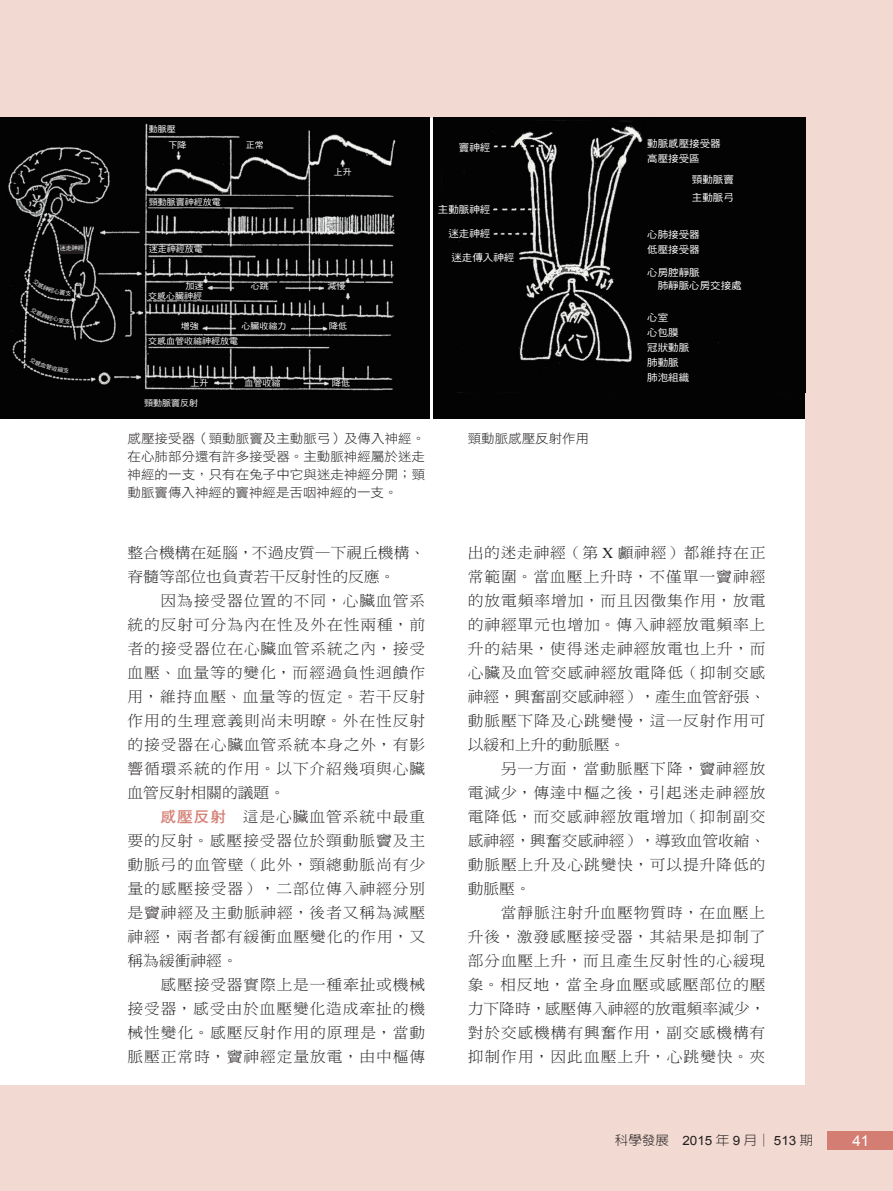
<style>
.page{position:relative;width:893px;height:1191px;background:#f2d9d1}
.page>*{position:absolute;margin:0;border:0;box-sizing:border-box;transform-origin:0 0}
.t1{font:15px/24px "DF Ming Std W3";letter-spacing:.055em;color:#231f20;text-align:justify;scale:1.05 1}
.t2{font:15px/24px "DF Ming Std W3";color:#231f20;scale:1.05 1}
.t3{font:15px "Arial";color:#fff}
.t4{font:12.9px/18px "DF Hei Std W3";color:#231f20;text-align:justify;scale:1.05 1}
.t5{font:300 12.9px "AR New Hei B5";color:#231f20;scale:1.05 1}
.t6{font:10.05px/15px "DF Hei Std W5";color:#fff;scale:1.05 1}
.t7{font:8.55px "DF Hei Std W5";color:#fff;scale:1.05 1}
.t8{font:5.7px "DF Hei Std W5";color:#fff;scale:1.05 1}
.s1{font-family:"DF Hei Std W7";color:#d47e73}
.s2{font-family:"Times"}
.s3{font-family:"Arial";font-weight:400}
</style>
<div class="page">
<div style="left:0;top:118px;width:805px;height:966px;background:#fff"></div>
<div style="left:828px;top:1131px;width:65px;height:18px;background:#d47e73"></div>
<div style="left:0;top:118px;width:429px;height:301px;background:#030303"></div>
<img style="left:0;top:123px;width:396px;height:268px">
<div style="left:434px;top:118px;width:371px;height:301px;background:#030303"></div>
<img style="left:454px;top:120px;width:337px;height:273px">
<div style="left:60px;top:244px;width:24px;height:10px;background:#231f20"></div>
<svg style="left:30px;top:357px;width:39px;height:16px"></svg>
<svg style="left:31px;top:307px;width:39px;height:17px"></svg>
<svg style="left:33px;top:278px;width:38px;height:18px"></svg>
<p class="t8" style="left:60px;top:244px;width:24px">迷走神經</p>
<p class="t7" style="left:149px;top:125px;width:27px">動脈壓</p>
<p class="t7" style="left:168px;top:140px;width:27px">下降　</p>
<p class="t7" style="left:246px;top:140px;width:19px">正常</p>
<p class="t7" style="left:334px;top:167px;width:19px">上升</p>
<p class="t7" style="left:149px;top:197px;width:70px">頸動脈竇神經放電</p>
<p class="t7" style="left:149px;top:245px;width:53px">迷走神經放電</p>
<p class="t7" style="left:148px;top:291px;width:53px">交感心臟神經</p>
<p class="t7" style="left:148px;top:336px;width:87px">交感血管收縮神經放電</p>
<p class="t7" style="left:186px;top:282px;width:27px">加速　</p>
<p class="t7" style="left:251px;top:282px;width:27px">心跳　</p>
<p class="t7" style="left:327px;top:282px;width:19px">減慢</p>
<p class="t7" style="left:181px;top:321px;width:19px">增強</p>
<p class="t7" style="left:242px;top:321px;width:44px">心臟收縮力</p>
<p class="t7" style="left:329px;top:321px;width:19px">降低</p>
<p class="t7" style="left:190px;top:378px;width:19px">上升</p>
<p class="t7" style="left:244px;top:378px;width:36px">血管收縮</p>
<p class="t7" style="left:332px;top:378px;width:19px">降低</p>
<p class="t7" style="left:144px;top:398px;width:53px">頸動脈竇反射</p>
<p class="t6" style="left:459px;top:140px;width:31px">竇神經</p>
<p class="t6" style="left:438px;top:202px;width:51px">主動脈神經</p>
<p class="t6" style="left:448px;top:226px;width:41px">迷走神經</p>
<p class="t6" style="left:451px;top:249px;width:61px">迷走傳入神經</p>
<p class="t4" style="left:128px;top:429px;width:285px">感壓接受器（頸動脈竇及主動脈弓）及傳入神經。在心肺部分還有許多接受器。主動脈神經屬於迷走神經的一支，只有在兔子中它與迷走神經分開；頸動脈竇傳入神經的竇神經是舌咽神經的一支。</p>
<p class="t4" style="left:468px;top:429px;width:117px">頸動脈感壓反射作用</p>
<p class="t6" style="left:647px;top:136px;width:82px">動脈感壓接受器　高壓接受區</p>
<p class="t6" style="left:692px;top:170px;width:51px;line-height:18px">頸動脈竇　主動脈弓</p>
<p class="t6" style="left:647px;top:226px;width:62px">心肺接受器　低壓接受器</p>
<p class="t6" style="left:658px;top:266px;width:81px;line-height:12.6px;text-indent:-11px">心房腔靜脈　<br>肺靜脈心房交接處</p>
<p class="t6" style="left:647px;top:310px;width:51px">心室　<br>心包膜　冠狀動脈　肺動脈　肺泡組織</p>
<p class="t2" style="left:128px;top:540px;width:285px">整合機構在延腦，不過皮質—下視丘機構、脊髓等部位也負責若干反射性的反應。</p>
<p class="t1" style="left:128px;top:588px;width:285px;text-indent:33px">因為接受器位置的不同，心臟血管系統的反射可分為內在性及外在性兩種，前者的接受器位在心臟血管系統之內，接受血壓、血量等的變化，而經過負性迴饋作用，維持血壓、血量等的恆定。若干反射作用的生理意義則尚未明瞭。外在性反射的接受器在心臟血管系統本身之外，有影響循環系統的作用。以下介紹幾項與心臟血管反射相關的議題。</p>
<p class="t1" style="left:128px;top:804px;width:285px;text-indent:33px"><span class="s1">感壓反射</span>　這是心臟血管系統中最重要的反射。感壓接受器位於頸動脈竇及主動脈弓的血管壁（此外，頸總動脈尚有少量的感壓接受器），二部位傳入神經分別是竇神經及主動脈神經，後者又稱為減壓神經，兩者都有緩衝血壓變化的作用，又稱為緩衝神經。</p>
<p class="t1" style="left:128px;top:972px;width:285px;text-indent:33px">感壓接受器實際上是一種牽扯或機械接受器，感受由於血壓變化造成牽扯的機械性變化。感壓反射作用的原理是，當動脈壓正常時，竇神經定量放電，由中樞傳</p>
<p class="t1" style="left:468px;top:540px;width:285px">出的迷走神經（第 <span class="s2">X</span> 顱神經）都維持在正常範圍。當血壓上升時，不僅單一竇神經的放電頻率增加，而且因徵集作用，放電的神經單元也增加。傳入神經放電頻率上升的結果，使得迷走神經放電也上升，而心臟及血管交感神經放電降低（抑制交感神經，興奮副交感神經），產生血管舒張、動脈壓下降及心跳變慢，這一反射作用可以緩和上升的動脈壓。</p>
<p class="t1" style="left:468px;top:756px;width:285px;text-indent:33px">另一方面，當動脈壓下降，竇神經放電減少，傳達中樞之後，引起迷走神經放電降低，而交感神經放電增加（抑制副交感神經，興奮交感神經），導致血管收縮、動脈壓上升及心跳變快，可以提升降低的動脈壓。</p>
<p class="t1" style="left:468px;top:900px;width:285px;text-indent:33px">當靜脈注射升血壓物質時，在血壓上升後，激發感壓接受器，其結果是抑制了部分血壓上升，而且產生反射性的心緩現象。相反地，當全身血壓或感壓部位的壓力下降時，感壓傳入神經的放電頻率減少，對於交感機構有興奮作用，副交感機構有抑制作用，因此血壓上升，心跳變快。夾</p>
<p class="t5" style="left:615px;top:1133px;width:190px">科學發展 <span class="s3">2015</span> 年 <span class="s3">9</span> 月│ <span class="s3">513</span> 期</p>
<p class="t3" style="left:852px;top:1131px;width:18px">41</p>
</div>
